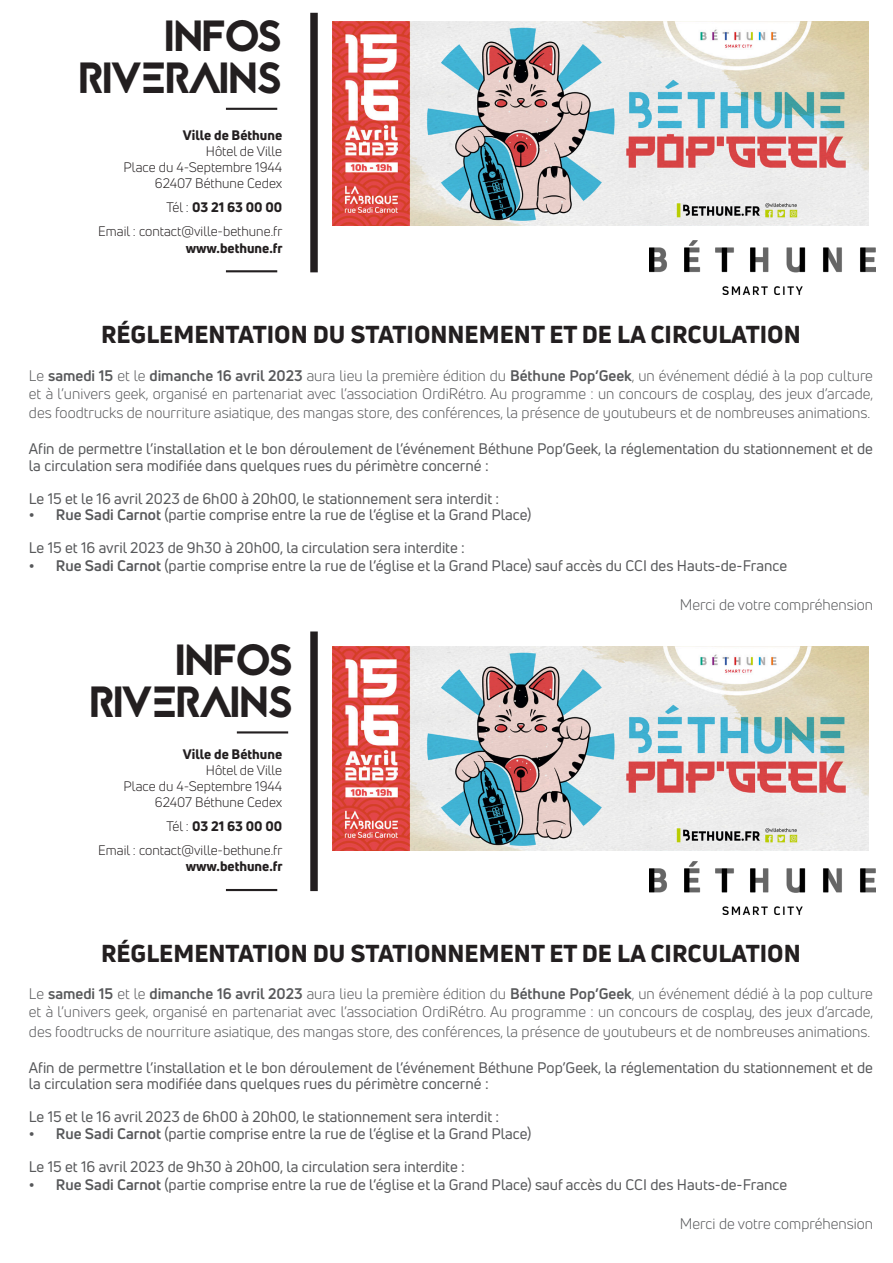
<style>
.page{position:relative;width:893px;height:1263px;background:#fff}
.page>*{position:absolute;margin:0;border:0;box-sizing:border-box;transform-origin:0 0}
.t1{font:43.5px "Jaapokkisubtract";letter-spacing:-.05em;color:#231f20}
.t2{font:800 24px "Uni Neue";color:#231f20}
.t3{font:15px/16.5px "Uni Neue";color:#57585a}
.t4{font:15px/18px "Uni Neue";color:#57585a}
.t5{font:13.5px "Uni Neue";color:#231f20}
.t6{font:800 13.5px "Uni Neue";color:#231f20}
.s1{font-weight:400}
.s2{font-weight:700}
</style>
<div class="page">
<hr style="left:226px;top:270px;width:51px;height:2px;background:#231f20">
<hr style="left:226px;top:108px;width:51px;height:2px;background:#231f20">
<div style="left:310px;top:13px;width:8px;height:259px;background:#231f20"></div>
<img style="left:650px;top:241px;width:226px;height:53px">
<img style="left:333px;top:22px;width:535px;height:203px">
<hr style="left:226px;top:889px;width:51px;height:2px;background:#231f20">
<hr style="left:237px;top:731px;width:51px;height:2px;background:#231f20">
<div style="left:310px;top:631px;width:8px;height:260px;background:#231f20"></div>
<img style="left:650px;top:861px;width:226px;height:54px">
<img style="left:333px;top:646px;width:535px;height:204px">
<p class="t1" style="left:164px;top:6px;width:120px">INFOS</p>
<p class="t1" style="left:78px;top:48px;width:205px">RIVERAINS</p>
<p class="t6" style="left:183px;top:126px;width:101px">Ville de Béthune</p>
<p class="t5" style="left:206px;top:143px;width:78px">Hôtel de Ville</p>
<p class="t5" style="left:124px;top:159px;width:160px">Place du 4-Septembre 1944</p>
<p class="t5" style="left:155px;top:175px;width:129px">62407 Béthune Cedex</p>
<p class="t6" style="left:166px;top:198px;width:117px"><span class="s1">Tél :</span> 03 21 63 00 00</p>
<p class="t5" style="left:98px;top:223px;width:186px">Email : contact@ville-bethune.fr</p>
<p class="t6" style="left:186px;top:239px;width:98px">www.bethune.fr</p>
<p class="t2" style="left:101px;top:318px;width:701px">RÉGLEMENTATION DU STATIONNEMENT ET DE LA CIRCULATION</p>
<p class="t4" style="left:29px;top:366px;width:846px">Le <span class="s2">samedi 15</span> et le <span class="s2">dimanche 16 avril 2023</span> aura lieu la première édition du <span class="s2">Béthune Pop’Geek</span>, un événement dédié à la pop culture et à l’univers geek, organisé en partenariat avec l’association OrdiRétro. Au programme : un concours de cosplay, des jeux d’arcade,</p>
<p class="t4" style="left:29px;top:404px;width:843px">des foodtrucks de nourriture asiatique, des mangas store, des conférences, la présence de youtubeurs et de nombreuses animations.</p>
<p class="t3" style="left:29px;top:440px;width:845px">Afin de permettre l’installation et le bon déroulement de l’événement Béthune Pop’Geek, la réglementation du stationnement et de la circulation sera modifiée dans quelques rues du périmètre concerné :</p>
<p class="t3" style="left:29px;top:490px;width:472px">Le 15 et le 16 avril 2023 de 6h00 à 20h00, le stationnement sera interdit :</p>
<p class="t3" style="left:29px;top:506px;width:504px"><span class="s2">• Rue Sadi Carnot</span> (partie comprise entre la rue de l’église et la Grand Place)</p>
<p class="t3" style="left:29px;top:539px;width:437px">Le 15 et 16 avril 2023 de 9h30 à 20h00, la circulation sera interdite :</p>
<p class="t3" style="left:29px;top:557px;width:760px"><span class="s2">• Rue Sadi Carnot</span> (partie comprise entre la rue de l’église et la Grand Place) sauf accès du CCI des Hauts-de-France</p>
<p class="t4" style="left:680px;top:596px;width:195px">Merci de votre compréhension</p>
<p class="t1" style="left:175px;top:630px;width:120px">INFOS</p>
<p class="t1" style="left:89px;top:672px;width:205px">RIVERAINS</p>
<p class="t6" style="left:183px;top:744px;width:101px">Ville de Béthune</p>
<p class="t5" style="left:206px;top:762px;width:78px">Hôtel de Ville</p>
<p class="t5" style="left:124px;top:778px;width:160px">Place du 4-Septembre 1944</p>
<p class="t5" style="left:155px;top:794px;width:129px">62407 Béthune Cedex</p>
<p class="t6" style="left:166px;top:817px;width:117px"><span class="s1">Tél :</span> 03 21 63 00 00</p>
<p class="t5" style="left:98px;top:842px;width:186px">Email : contact@ville-bethune.fr</p>
<p class="t6" style="left:186px;top:857px;width:98px">www.bethune.fr</p>
<p class="t2" style="left:101px;top:937px;width:701px">RÉGLEMENTATION DU STATIONNEMENT ET DE LA CIRCULATION</p>
<p class="t4" style="left:29px;top:985px;width:846px">Le <span class="s2">samedi 15</span> et le <span class="s2">dimanche 16 avril 2023</span> aura lieu la première édition du <span class="s2">Béthune Pop’Geek</span>, un événement dédié à la pop culture et à l’univers geek, organisé en partenariat avec l’association OrdiRétro. Au programme : un concours de cosplay, des jeux d’arcade,</p>
<p class="t4" style="left:29px;top:1022px;width:843px">des foodtrucks de nourriture asiatique, des mangas store, des conférences, la présence de youtubeurs et de nombreuses animations.</p>
<p class="t3" style="left:29px;top:1059px;width:845px">Afin de permettre l’installation et le bon déroulement de l’événement Béthune Pop’Geek, la réglementation du stationnement et de la circulation sera modifiée dans quelques rues du périmètre concerné :</p>
<p class="t3" style="left:29px;top:1109px;width:472px">Le 15 et le 16 avril 2023 de 6h00 à 20h00, le stationnement sera interdit :</p>
<p class="t3" style="left:29px;top:1125px;width:504px"><span class="s2">• Rue Sadi Carnot</span> (partie comprise entre la rue de l’église et la Grand Place)</p>
<p class="t3" style="left:29px;top:1158px;width:437px">Le 15 et 16 avril 2023 de 9h30 à 20h00, la circulation sera interdite :</p>
<p class="t3" style="left:29px;top:1176px;width:760px"><span class="s2">• Rue Sadi Carnot</span> (partie comprise entre la rue de l’église et la Grand Place) sauf accès du CCI des Hauts-de-France</p>
<p class="t4" style="left:680px;top:1214px;width:195px">Merci de votre compréhension</p>
</div>
